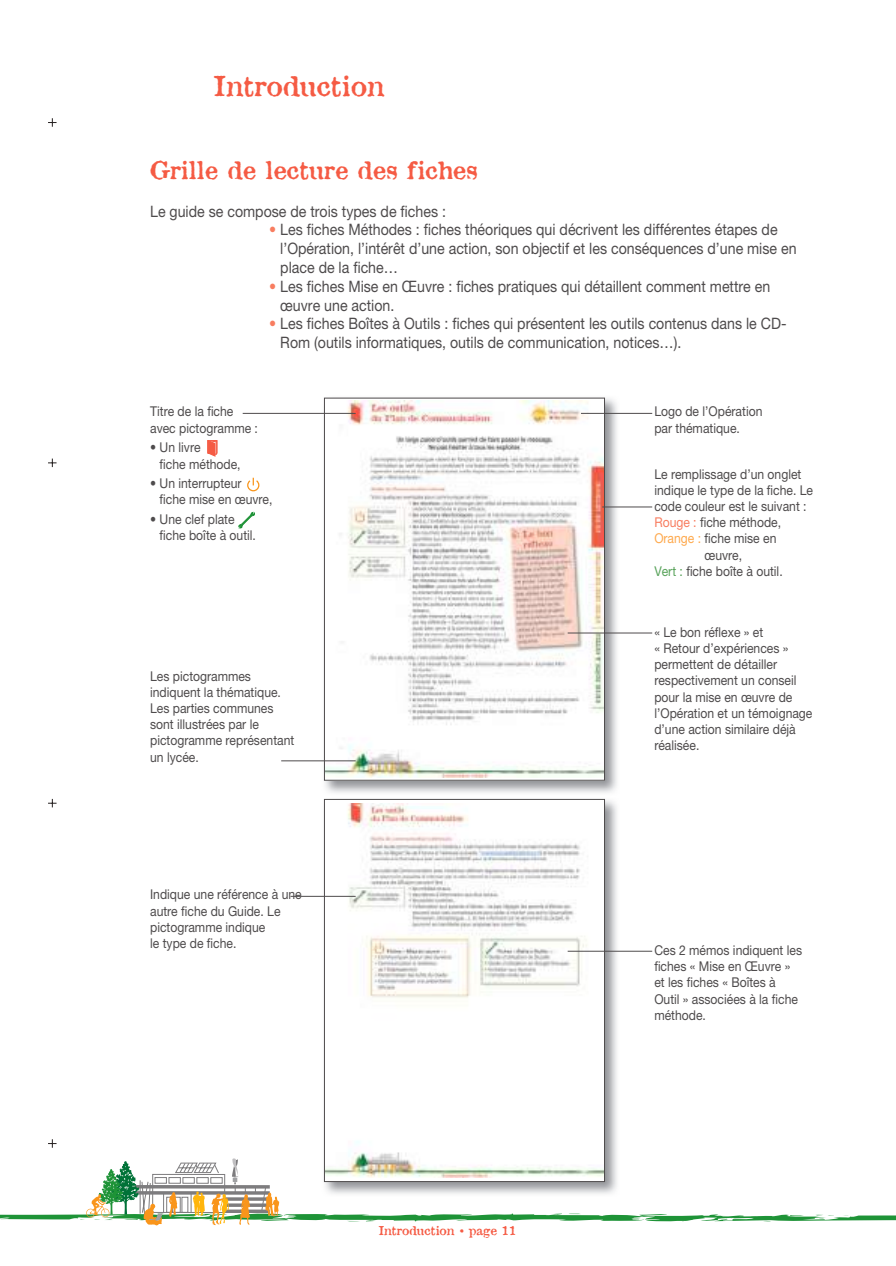
<style>
.page{position:relative;width:896px;height:1266px;background:#fff}
.page>*{position:absolute;margin:0;border:0;box-sizing:border-box;transform-origin:0 0}
.t1{font:27px "Attic";color:#f55b44}
.t2{font:24px "Attic";color:#f55b44}
.t3{font:15.75px/18.8px "Zelvetic E Neue";color:#4e4b4c;scale:.9 1}
.t4{font:13.5px/16.2px "Zelvetic E Neue";color:#4e4b4c;scale:.9 1}
.t5{font:12px "Attic";color:#f55b44}
.s1{color:#f87d60}
.s2{color:#fea94d}
.s3{color:#58a25a}
</style>
<div class="page">
<svg style="left:0;top:1158px;width:895px;height:67px"></svg>
<img style="left:321px;top:397px;width:298px;height:799px">
<img style="left:326px;top:401px;width:276px;height:376px">
<img style="left:326px;top:804px;width:276px;height:372px">
<div style="left:324px;top:799px;width:280px;height:382px;border:1px solid #4e4b4c"></div>
<svg style="left:208px;top:440px;width:9px;height:16px"></svg>
<svg style="left:247px;top:477px;width:13px;height:15px"></svg>
<svg style="left:238px;top:512px;width:16px;height:16px"></svg>
<hr style="left:243px;top:413px;width:112px;height:1px;background:#4e4b4c">
<hr style="left:290px;top:896px;width:65px;height:1px;background:#4e4b4c">
<hr style="left:281px;top:760px;width:74px;height:1px;background:#4e4b4c">
<hr style="left:581px;top:413px;width:71px;height:1px;background:#4e4b4c">
<hr style="left:602px;top:506px;width:50px;height:1px;background:#4e4b4c">
<hr style="left:567px;top:632px;width:85px;height:1px;background:#4e4b4c">
<hr style="left:567px;top:950px;width:85px;height:1px;background:#4e4b4c">
<svg style="left:48px;top:118px;width:9px;height:9px"></svg>
<svg style="left:48px;top:458px;width:9px;height:9px"></svg>
<svg style="left:48px;top:798px;width:9px;height:9px"></svg>
<svg style="left:48px;top:1139px;width:9px;height:8px"></svg>
<h1 class="t1" style="left:214px;top:68px;width:172px">Introduction</h1>
<h2 class="t2" style="left:150px;top:154px;width:329px">Grille de lecture des fiches</h2>
<p class="t3" style="left:150px;top:203px;width:330px">Le guide se compose de trois types de fiches :</p>
<p class="t3" style="left:280px;top:222px;width:575px;text-indent:-11px"><span class="s1">•</span> Les fiches Méthodes : fiches théoriques qui décrivent les différentes étapes de l’Opération, l’intérêt d’une action, son objectif et les conséquences d’une mise en place de la fiche…</p>
<p class="t3" style="left:280px;top:278px;width:546px;text-indent:-11px"><span class="s1">•</span> Les fiches Mise en Œuvre : fiches pratiques qui détaillent comment mettre en œuvre une action.</p>
<p class="t3" style="left:280px;top:315px;width:564px;text-indent:-11px"><span class="s1">•</span> Les fiches Boîtes à Outils : fiches qui présentent les outils contenus dans le CD-<br>Rom (outils informatiques, outils de communication, notices…).</p>
<p class="t4" style="left:150px;top:404px;width:121px">Titre de la fiche avec pictogramme :</p>
<p class="t4" style="left:160px;top:440px;width:92px;text-indent:-9px">• Un livre<br>fiche méthode,</p>
<p class="t4" style="left:160px;top:476px;width:127px;text-indent:-9px">• Un interrupteur<br>fiche mise en œuvre,</p>
<p class="t4" style="left:160px;top:512px;width:109px;text-indent:-9px">• Une clef plate fiche boîte à outil.</p>
<p class="t4" style="left:150px;top:668px;width:162px">Les pictogrammes indiquent la thématique.<br>Les parties communes sont illustrées par le pictogramme représentant un lycée.</p>
<p class="t4" style="left:150px;top:887px;width:170px">Indique une référence à une autre fiche du Guide. Le pictogramme indique<br>le type de fiche.</p>
<p class="t5" style="left:379px;top:1222px;width:139px">Introduction • page 11</p>
<p class="t4" style="left:654px;top:404px;width:122px">Logo de l’Opération par thématique.</p>
<p class="t4" style="left:654px;top:467px;width:165px">Le remplissage d’un onglet</p>
<p class="t4" style="left:654px;top:483px;width:178px">indique le type de la fiche. Le</p>
<p class="t4" style="left:654px;top:499px;width:171px">code couleur est le suivant :</p>
<p class="t4" style="left:654px;top:515px;width:142px"><span class="s1">Rouge :</span> fiche méthode,</p>
<p class="t4" style="left:654px;top:531px;width:137px"><span class="s2">Orange :</span> fiche mise en</p>
<p class="t4" style="left:704px;top:548px;width:43px">œuvre,</p>
<p class="t4" style="left:654px;top:564px;width:144px"><span class="s3">Vert :</span> fiche boîte à outil.</p>
<p class="t4" style="left:654px;top:625px;width:177px">« Le bon réflexe » et<br>« Retour d’expériences » permettent de détailler respectivement un conseil pour la mise en œuvre de l’Opération et un témoignage d’une action similaire déjà réalisée.</p>
<p class="t4" style="left:654px;top:943px;width:166px">Ces 2 mémos indiquent les fiches « Mise en Œuvre » et les fiches « Boîtes à<br>Outil » associées à la fiche méthode.</p>
</div>
